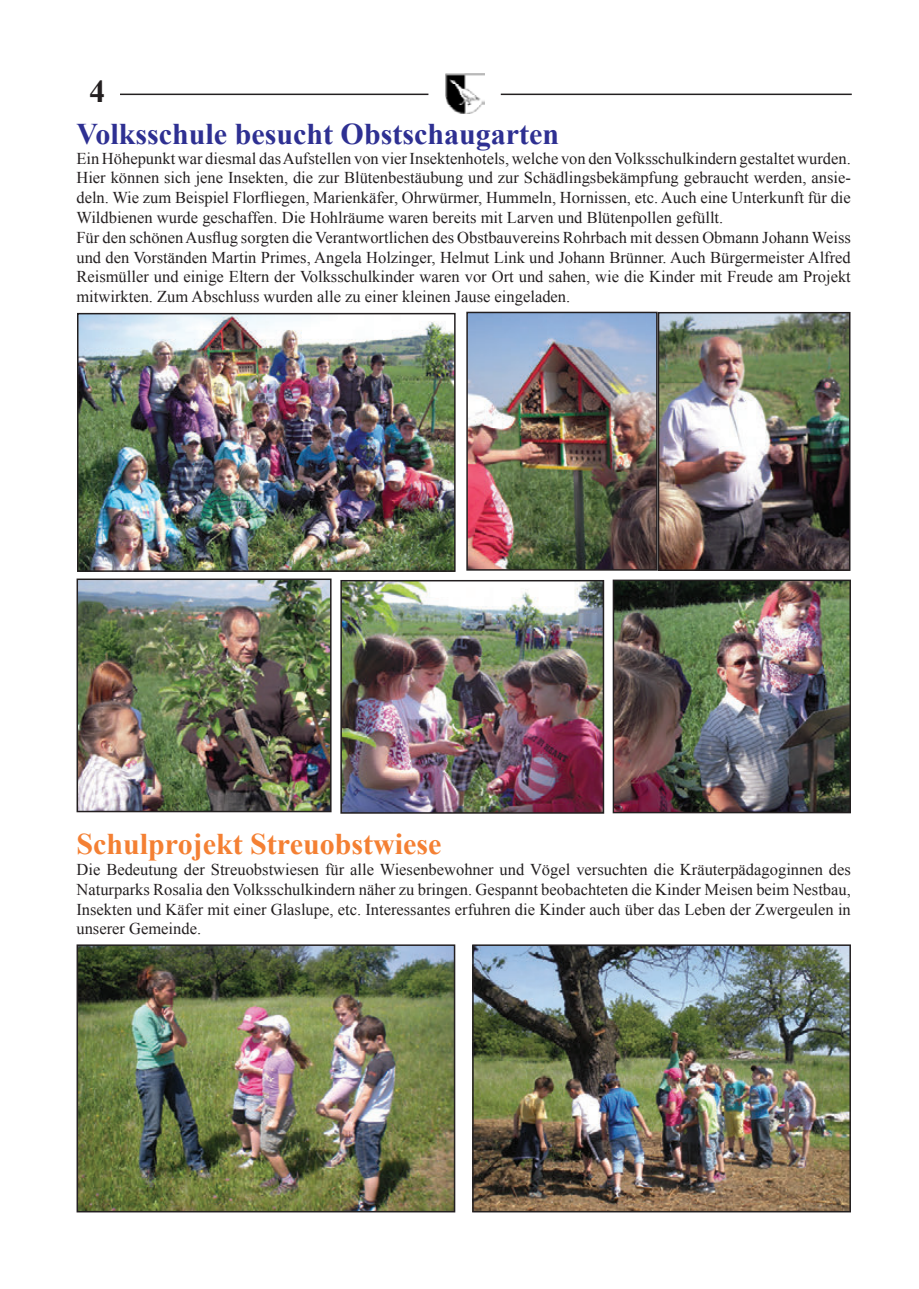
<style>
.page{position:relative;width:919px;height:1289px;background:#fff}
.page>*{position:absolute;margin:0;border:0;box-sizing:border-box;transform-origin:0 0}
.t1{font:700 31.5px "Times New Roman";color:#231f20}
.t2{font:700 30px "Times New Roman";color:#2e3092}
.t3{font:700 30px "Times New Roman";color:#f48033}
.t4{font:16.5px/19.8px "Times New Roman";color:#231f20;text-align:justify}
</style>
<div class="page">
<hr style="left:120px;top:94px;width:308px;height:1px;background:#231f20">
<hr style="left:500px;top:94px;width:351px;height:1px;background:#231f20">
<img style="left:445px;top:74px;width:39px;height:40px">
<img style="left:80px;top:581px;width:248px;height:228px">
<div style="left:77px;top:578px;width:254px;height:234px;border:2px solid #231f20"></div>
<img style="left:80px;top:316px;width:372px;height:253px">
<div style="left:77px;top:313px;width:378px;height:259px;border:2px solid #231f20"></div>
<img style="left:660px;top:315px;width:187px;height:253px">
<div style="left:657px;top:312px;width:193px;height:259px;border:2px solid #231f20"></div>
<img style="left:469px;top:315px;width:185px;height:252px">
<div style="left:466px;top:312px;width:191px;height:258px;border:2px solid #231f20"></div>
<img style="left:615px;top:582px;width:232px;height:228px">
<div style="left:612px;top:579px;width:238px;height:234px;border:2px solid #231f20"></div>
<img style="left:343px;top:583px;width:258px;height:227px">
<div style="left:340px;top:580px;width:264px;height:233px;border:2px solid #231f20"></div>
<img style="left:475px;top:947px;width:372px;height:262px">
<div style="left:472px;top:944px;width:378px;height:268px;border:2px solid #231f20"></div>
<img style="left:80px;top:947px;width:372px;height:262px">
<div style="left:77px;top:944px;width:378px;height:268px;border:2px solid #231f20"></div>
<h1 class="t1" style="left:90px;top:70px;width:17px">4</h1>
<h2 class="t2" style="left:77px;top:113px;width:484px">Volksschule besucht Obstschaugarten</h2>
<p class="t4" style="left:76px;top:148px;width:775px;text-align:left">Ein Höhepunkt war diesmal dasAufstellen von vier Insektenhotels, welche von denVolksschulkindern gestaltet wurden.<br>Hier können sich jene Insekten, die zur Blütenbestäubung und zur Schädlingsbekämpfung gebraucht werden, ansie&shy;deln. Wie zum Beispiel Florfliegen, Marienkäfer, Ohrwürmer, Hummeln, Hornissen, etc. Auch eine Unterkunft für die Wildbienen wurde geschaffen. Die Hohlräume waren bereits mit Larven und Blütenpollen gefüllt.<br>Für den schönenAusflug sorgten die Verantwortlichen des Obstbauvereins Rohrbach mit dessen Obmann Johann Weiss und den Vorständen Martin Primes, Angela Holzinger, Helmut Link und Johann Brünner. Auch Bürgermeister Alfred Reismüller und einige Eltern der Volksschulkinder waren vor Ort und sahen, wie die Kinder mit Freude am Projekt mitwirkten. Zum Abschluss wurden alle zu einer kleinen Jause eingeladen.</p>
<h2 class="t3" style="left:77px;top:823px;width:366px">Schulprojekt Streuobstwiese</h2>
<p class="t4" style="left:76px;top:859px;width:776px">Die Bedeutung der Streuobstwiesen für alle Wiesenbewohner und Vögel versuchten die Kräuterpädagoginnen des Naturparks Rosalia den Volksschulkindern näher zu bringen. Gespannt beobachteten die Kinder Meisen beim Nestbau, Insekten und Käfer mit einer Glaslupe, etc. Interessantes erfuhren die Kinder auch über das Leben der Zwergeulen in unserer Gemeinde.</p>
</div>
